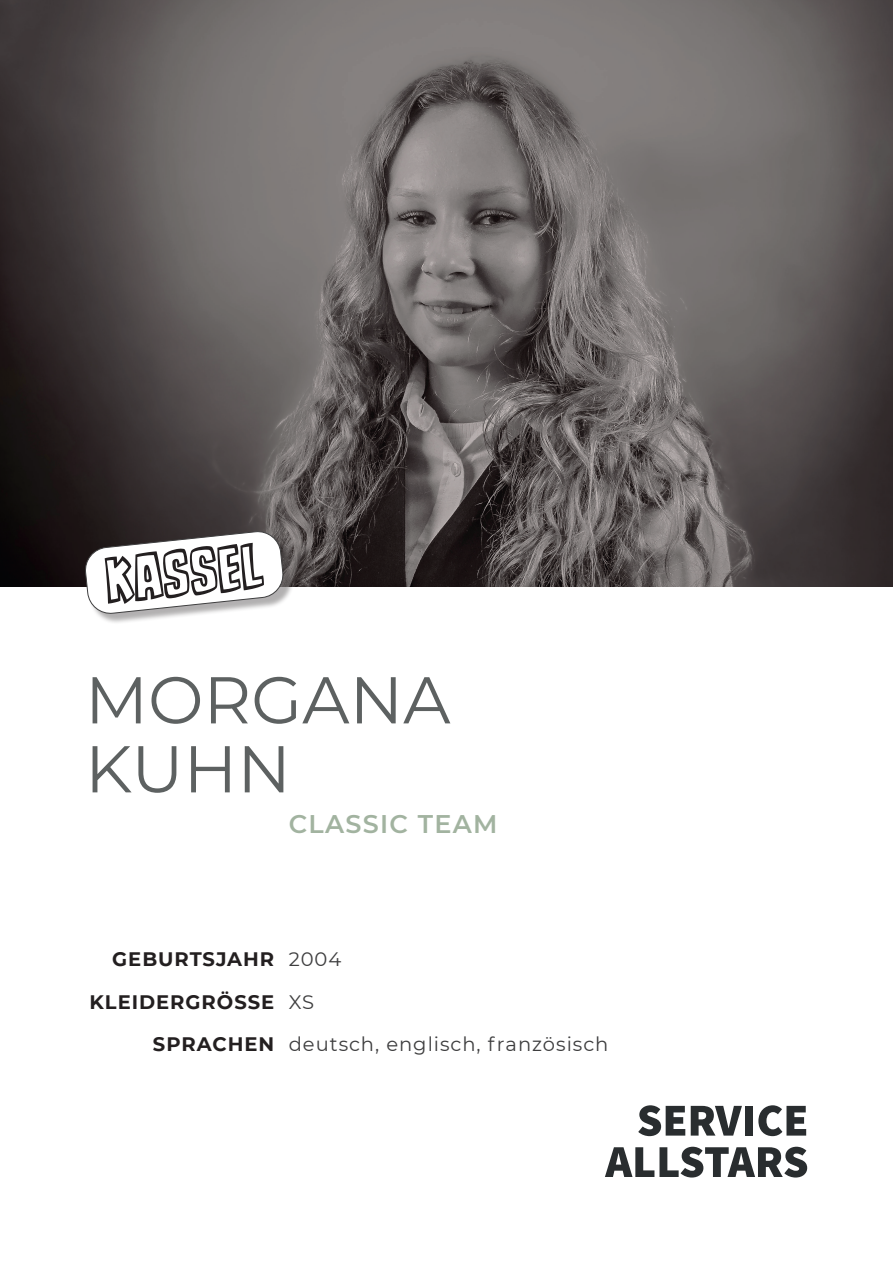
<style>
.page{position:relative;width:893px;height:1263px;background:#fff}
.page>*{position:absolute;margin:0;border:0;box-sizing:border-box;transform-origin:0 0}
.t1{font:67.35px "CC Dynamic Duo Open Variable";color:#231f20}
.t2{font:66px/69px "Montserrat";color:#5d6161}
.t3{font:600 25.5px "Montserrat";letter-spacing:.05em;color:#a2b3a0}
.t4{font:19.5px/42.5px "Montserrat";letter-spacing:.05em;color:#3e3e3f}
.t5{font:700 19.5px/42.5px "Montserrat";letter-spacing:.05em;color:#231f20;text-align:right}
</style>
<div class="page">
<img style="left:0;top:0;width:893px;height:587px">
<svg style="left:638px;top:1105px;width:47px;height:31px"></svg>
<svg style="left:691px;top:1106px;width:51px;height:29px"></svg>
<div style="left:745px;top:1106px;width:8px;height:29px;background:#292d2f"></div>
<svg style="left:758px;top:1105px;width:48px;height:31px"></svg>
<svg style="left:605px;top:1147px;width:202px;height:30px"></svg>
<div style="left:87px;top:533px;width:207px;height:92px;background:#231f20;opacity:.35"></div>
<svg style="left:84px;top:530px;width:200px;height:84px"></svg>
<h1 class="t1" style="left:101px;top:539px;width:160px;rotate:-6deg">KASSEL</h1>
<h2 class="t2" style="left:85px;top:663px;width:367px">MORGANA<br>KUHN</h2>
<h3 class="t3" style="left:289px;top:805px;width:210px">CLASSIC TEAM</h3>
<p class="t5" style="left:90px;top:937px;width:186px">GEBURTSJAHR<br>KLEIDERGRÖSSE<br>SPRACHEN</p>
<p class="t4" style="left:289px;top:937px;width:321px">2004<br>XS<br>deutsch, englisch, französisch</p>
</div>
